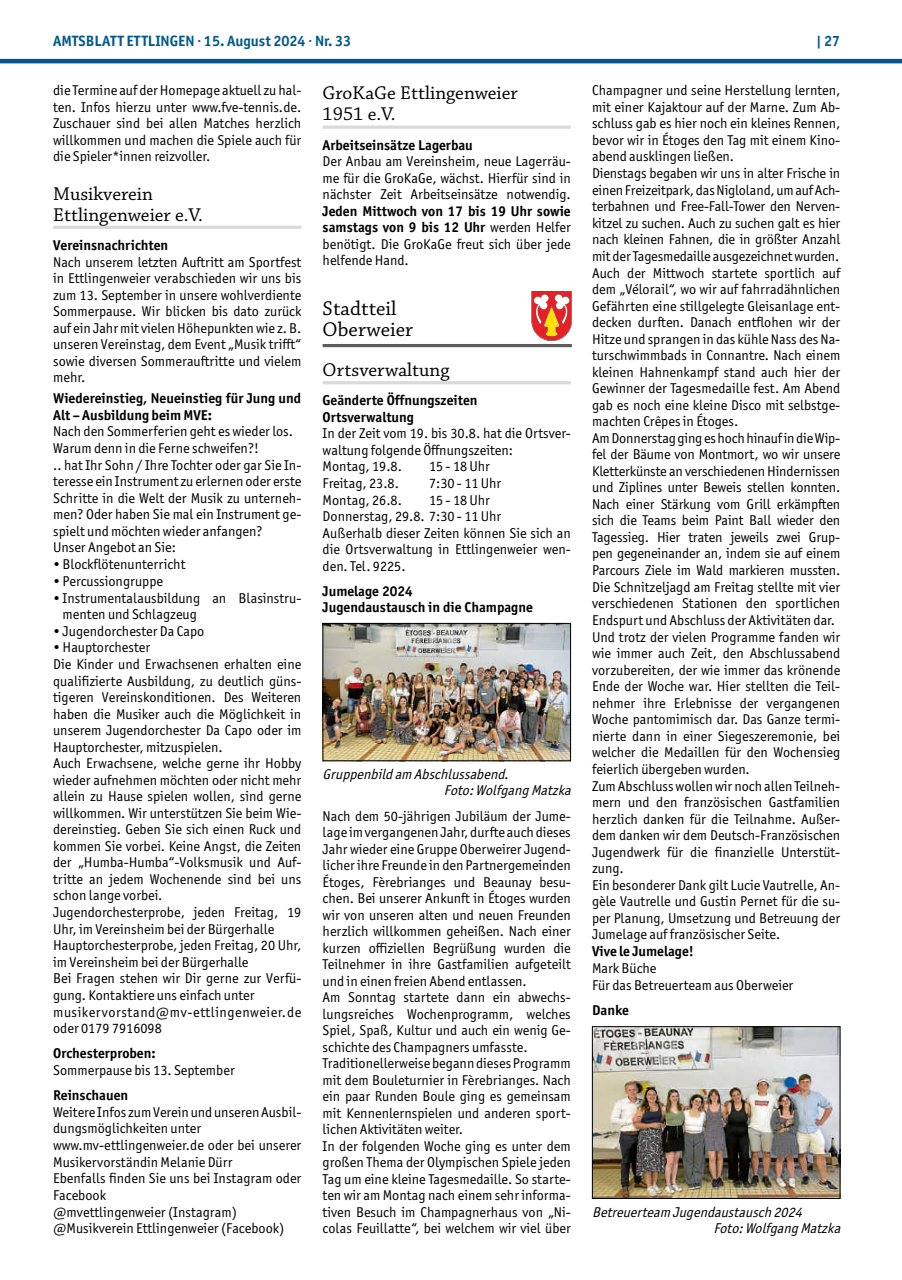
<style>
.page{position:relative;width:902px;height:1280px;background:#fff}
.page>*{position:absolute;margin:0;border:0;box-sizing:border-box;transform-origin:0 0}
.t1{font:21px/21px "Chaparral Pro";color:#000}
.t2{font:19.5px/21px "Chaparral Pro";color:#000}
.t3{font:700 15px "Officina Sans ITC Pro";color:#01598b}
.t4{font:14.25px/16.5px "Officina Sans ITC Pro";color:#000}
.t5{font:700 14.25px/16.5px "Officina Sans ITC Pro";color:#000}
.t6{font:italic 14.25px/16.5px "Officina Sans ITC Pro";color:#000}
.s1{font-weight:700}
</style>
<div class="page">
<hr style="left:0;top:59px;width:901px;height:4px;background:#01598b">
<hr style="left:53px;top:226px;width:248px;height:3px;background:#d9d9d9">
<img style="left:594px;top:1028px;width:244px;height:169px">
<div style="left:592px;top:1026px;width:248px;height:173px;border:1px solid #000"></div>
<hr style="left:322px;top:126px;width:248px;height:3px;background:#d9d9d9">
<hr style="left:322px;top:381px;width:248px;height:3px;background:#d9d9d9">
<hr style="left:322px;top:344px;width:250px;height:3px;background:#5c5c5b">
<svg style="left:531px;top:291px;width:41px;height:50px"></svg>
<img style="left:324px;top:625px;width:244px;height:134px">
<div style="left:322px;top:623px;width:248px;height:138px;border:1px solid #000"></div>
<p class="t3" style="left:53px;top:31px;width:299px">AMTSBLATT ETTLINGEN · 15. August 2024 · Nr. 33</p>
<p class="t3" style="left:816px;top:31px;width:26px">| 27</p>
<p class="t4" style="left:53px;top:82px;width:250px;text-align:justify">die Termine auf der Homepage aktuell zu hal&shy;ten. Infos hierzu unter www.fve-tennis.de.<br>Zuschauer sind bei allen Matches herzlich willkommen und machen die Spiele auch für die Spieler*innen reizvoller.</p>
<h2 class="t2" style="left:53px;top:184px;width:151px">Musikverein<br>Ettlingenweier e.V.</h2>
<p class="t5" style="left:53px;top:237px;width:117px">Vereinsnachrichten</p>
<p class="t4" style="left:53px;top:254px;width:250px;text-align:justify">Nach unserem letzten Auftritt am Sportfest in Ettlingenweier verabschieden wir uns bis zum 13. September in unsere wohlverdiente Sommerpause. Wir blicken bis dato zurück auf ein Jahr mit vielen Höhepunkten wie z. B. unseren Vereinstag, dem Event „Musik trifft“ sowie diversen Sommerauftritte und vielem mehr.</p>
<p class="t5" style="left:53px;top:390px;width:250px">Wiedereinstieg, Neueinstieg für Jung und<br>Alt – Ausbildung beim MVE:</p>
<p class="t4" style="left:53px;top:423px;width:250px">Nach den Sommerferien geht es wieder los.<br>Warum denn in die Ferne schweifen?!<br>.. hat Ihr Sohn / Ihre Tochter oder gar Sie In&shy;teresse ein Instrument zu erlernen oder erste Schritte in die Welt der Musik zu unterneh&shy;men? Oder haben Sie mal ein Instrument ge&shy;spielt und möchten wieder anfangen?<br>Unser Angebot an Sie:</p>
<p class="t4" style="left:53px;top:556px;width:134px">• Blockflötenunterricht</p>
<p class="t4" style="left:53px;top:573px;width:111px">• Percussiongruppe</p>
<p class="t4" style="left:63px;top:589px;width:240px;text-indent:-9px">• Instrumentalausbildung an Blasinstru&shy;menten und Schlagzeug</p>
<p class="t4" style="left:53px;top:623px;width:153px">• Jugendorchester Da Capo</p>
<p class="t4" style="left:53px;top:639px;width:250px">• Hauptorchester<br>Die Kinder und Erwachsenen erhalten eine qualifizierte Ausbildung, zu deutlich güns&shy;tigeren Vereinskonditionen. Des Weiteren haben die Musiker auch die Möglichkeit in unserem Jugendorchester Da Capo oder im Hauptorchester, mitzuspielen.<br>Auch Erwachsene, welche gerne ihr Hobby wieder aufnehmen möchten oder nicht mehr allein zu Hause spielen wollen, sind gerne willkommen. Wir unterstützen Sie beim Wie&shy;dereinstieg. Geben Sie sich einen Ruck und kommen Sie vorbei. Keine Angst, die Zeiten der „Humba-Humba“-Volksmusik und Auf&shy;tritte an jedem Wochenende sind bei uns schon lange vorbei.<br>Jugendorchesterprobe, jeden Freitag, 19<br>Uhr, im Vereinsheim bei der Bürgerhalle Hauptorchesterprobe, jeden Freitag, 20 Uhr, im Vereinsheim bei der Bürgerhalle<br>Bei Fragen stehen wir Dir gerne zur Verfü&shy;gung. Kontaktiere uns einfach unter musikervorstand@mv-ettlingenweier.de oder 0179 7916098</p>
<p class="t5" style="left:53px;top:1045px;width:104px">Orchesterproben:</p>
<p class="t4" style="left:53px;top:1062px;width:183px">Sommerpause bis 13. September</p>
<p class="t5" style="left:53px;top:1087px;width:76px">Reinschauen</p>
<p class="t4" style="left:53px;top:1104px;width:250px">Weitere Infos zum Verein und unseren Ausbil&shy;dungsmöglichkeiten unter www.mv-ettlingenweier.de oder bei unserer Musikervorständin Melanie Dürr<br>Ebenfalls finden Sie uns bei Instagram oder Facebook<br>@mvettlingenweier (Instagram) @Musikverein Ettlingenweier (Facebook)</p>
<p class="t4" style="left:592px;top:82px;width:250px">Champagner und seine Herstellung lernten, mit einer Kajaktour auf der Marne. Zum Ab&shy;schluss gab es hier noch ein kleines Rennen, bevor wir in Étoges den Tag mit einem Kino&shy;abend ausklingen ließen.<br>Dienstags begaben wir uns in alter Frische in einen Freizeitpark, das Nigloland, um auf Ach&shy;terbahnen und Free-Fall-Tower den Nerven&shy;kitzel zu suchen. Auch zu suchen galt es hier nach kleinen Fahnen, die in größter Anzahl mit der Tagesmedaille ausgezeichnet wurden.<br>Auch der Mittwoch startete sportlich auf dem „Vélorail“, wo wir auf fahrradähnlichen Gefährten eine stillgelegte Gleisanlage ent&shy;decken durften. Danach entflohen wir der Hitze und sprangen in das kühle Nass des Na&shy;turschwimmbads in Connantre. Nach einem kleinen Hahnenkampf stand auch hier der Gewinner der Tagesmedaille fest. Am Abend gab es noch eine kleine Disco mit selbstge&shy;machten Crêpes in Étoges.<br>Am Donnerstag ging es hoch hinauf in die Wip&shy;fel der Bäume von Montmort, wo wir unsere Kletterkünste an verschiedenen Hindernissen und Ziplines unter Beweis stellen konnten.<br>Nach einer Stärkung vom Grill erkämpften sich die Teams beim Paint Ball wieder den Tagessieg. Hier traten jeweils zwei Grup&shy;pen gegeneinander an, indem sie auf einem Parcours Ziele im Wald markieren mussten.<br>Die Schnitzeljagd am Freitag stellte mit vier verschiedenen Stationen den sportlichen Endspurt und Abschluss der Aktivitäten dar.<br>Und trotz der vielen Programme fanden wir wie immer auch Zeit, den Abschlussabend vorzubereiten, der wie immer das krönende Ende der Woche war. Hier stellten die Teil&shy;nehmer ihre Erlebnisse der vergangenen Woche pantomimisch dar. Das Ganze termi&shy;nierte dann in einer Siegeszeremonie, bei welcher die Medaillen für den Wochensieg feierlich übergeben wurden.<br>Zum Abschluss wollen wir noch allen Teilneh&shy;mern und den französischen Gastfamilien herzlich danken für die Teilnahme. Außer&shy;dem danken wir dem Deutsch-Französischen Jugendwerk für die finanzielle Unterstüt&shy;zung.<br>Ein besonderer Dank gilt Lucie Vautrelle, An&shy;gèle Vautrelle und Gustin Pernet für die su&shy;per Planung, Umsetzung und Betreuung der Jumelage auf französischer Seite.</p>
<p class="t5" style="left:592px;top:943px;width:103px">Vive le Jumelage!</p>
<p class="t4" style="left:592px;top:960px;width:203px">Mark Büche<br>Für das Betreuerteam aus Oberweier</p>
<p class="t5" style="left:592px;top:1002px;width:38px">Danke</p>
<h2 class="t2" style="left:322px;top:84px;width:197px">GroKaGe Ettlingenweier<br>1951 e.V.</h2>
<p class="t5" style="left:322px;top:137px;width:152px">Arbeitseinsätze Lagerbau</p>
<p class="t4" style="left:322px;top:153px;width:250px;text-align:justify">Der Anbau am Vereinsheim, neue Lagerräu&shy;me für die GroKaGe, wächst. Hierfür sind in nächster Zeit Arbeitseinsätze notwendig.</p>
<p class="t4" style="left:322px;top:203px;width:250px;text-align:justify"><span class="s1">Jeden Mittwoch von 17 bis 19 Uhr sowie samstags von 9 bis 12 Uhr</span> werden Helfer benötigt. Die GroKaGe freut sich über jede helfende Hand.</p>
<h1 class="t1" style="left:322px;top:299px;width:92px">Stadtteil<br>Oberweier</h1>
<h2 class="t2" style="left:322px;top:360px;width:128px">Ortsverwaltung</h2>
<p class="t5" style="left:322px;top:392px;width:156px">Geänderte Öffnungszeiten<br>Ortsverwaltung</p>
<p class="t4" style="left:322px;top:425px;width:250px">In der Zeit vom 19. bis 30.8. hat die Ortsver&shy;waltung folgende Öffnungszeiten:<br>Montag, 19.8.</p>
<p class="t4" style="left:429px;top:458px;width:62px">15 - 18 Uhr</p>
<p class="t4" style="left:322px;top:475px;width:78px">Freitag, 23.8.</p>
<p class="t4" style="left:429px;top:475px;width:74px">7:30 - 11 Uhr</p>
<p class="t4" style="left:322px;top:491px;width:81px">Montag, 26.8.</p>
<p class="t4" style="left:322px;top:491px;width:250px;text-indent:106px">15 - 18 Uhr<br>Donnerstag, 29.8. 7:30 - 11 Uhr<br>Außerhalb dieser Zeiten können Sie sich an die Ortsverwaltung in Ettlingenweier wen&shy;den. Tel. 9225.</p>
<p class="t5" style="left:322px;top:582px;width:212px">Jumelage 2024<br>Jugendaustausch in die Champagne</p>
<p class="t6" style="left:444px;top:766px;width:132px;text-indent:-121px">Gruppenbildam Abschlussabend.<br>Foto:WolfgangMatzka</p>
<p class="t4" style="left:322px;top:807px;width:250px">Nach dem 50-jährigen Jubiläum der Jume&shy;lage im vergangenen Jahr, durfte auch dieses Jahr wieder eine Gruppe Oberweirer Jugend&shy;licher ihre Freunde in den Partnergemeinden Étoges, Fèrebrianges und Beaunay besu&shy;chen. Bei unserer Ankunft in Étoges wurden wir von unseren alten und neuen Freunden herzlich willkommen geheißen. Nach einer kurzen offiziellen Begrüßung wurden die Teilnehmer in ihre Gastfamilien aufgeteilt und in einen freien Abend entlassen.<br>Am Sonntag startete dann ein abwechs&shy;lungsreiches Wochenprogramm, welches Spiel, Spaß, Kultur und auch ein wenig Ge&shy;schichte des Champagners umfasste.<br>Traditionellerweise begann dieses Programm mit dem Bouleturnier in Fèrebrianges. Nach ein paar Runden Boule ging es gemeinsam mit Kennenlernspielen und anderen sport&shy;lichen Aktivitäten weiter.<br>In der folgenden Woche ging es unter dem großen Thema der Olympischen Spiele jeden Tag um eine kleine Tagesmedaille. So starte&shy;ten wir am Montag nach einem sehr informa&shy;tiven Besuch im Champagnerhaus von „Ni&shy;colas Feuillatte“, bei welchem wir viel über</p>
<p class="t6" style="left:713px;top:1203px;width:132px;text-indent:-121px">Betreuerteam Jugendaustausch 2024<br>Foto:WolfgangMatzka</p>
</div>
